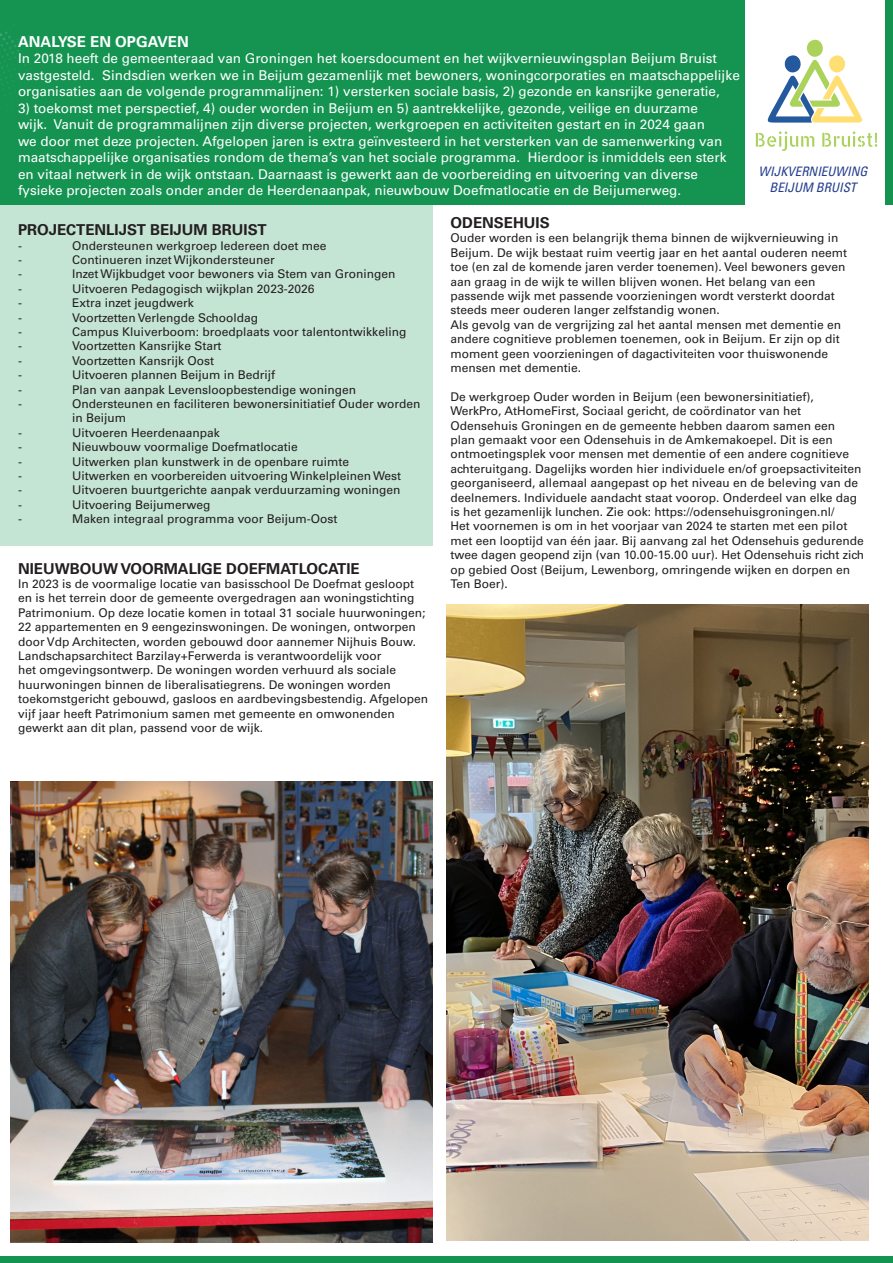
<style>
.page{position:relative;width:893px;height:1263px;background:#fff}
.page>*{position:absolute;margin:0;border:0;box-sizing:border-box;transform-origin:0 0}
.t1{font:700 15px "Univers";color:#231f20}
.t2{font:700 15px "Univers";color:#fff}
.t3{font:13.5px/16.5px "Univers";color:#fff}
.t4{font:italic condensed 13.05px "Univers";color:#253f8e}
.t5{font:12px/14.4px "Univers";color:#231f20}
</style>
<div class="page">
<div style="left:0;top:0;width:893px;height:204px;background:#149351"></div>
<div style="left:0;top:1256px;width:893px;height:7px;background:#149351"></div>
<div style="left:0;top:204px;width:432px;height:342px;background:#c4e4d4"></div>
<img style="left:10px;top:781px;width:422px;height:461px">
<div style="left:745px;top:0;width:140px;height:212px;background:#fff"></div>
<svg style="left:767px;top:40px;width:95px;height:83px"></svg>
<svg style="left:756px;top:131px;width:58px;height:20px"></svg>
<svg style="left:822px;top:131px;width:55px;height:16px"></svg>
<img style="left:446px;top:605px;width:422px;height:635px">
<p class="t2" style="left:18px;top:33px;width:172px">ANALYSE EN OPGAVEN</p>
<p class="t3" style="left:18px;top:50px;width:723px">In 2018 heeft de gemeenteraad van Groningen het koersdocument en het wijkvernieuwingsplan Beijum Bruist vastgesteld. Sindsdien werken we in Beijum gezamenlijk met bewoners, woningcorporaties en maatschappelijke organisaties aan de volgende programmalijnen: 1) versterken sociale basis, 2) gezonde en kansrijke generatie,</p>
<p class="t3" style="left:18px;top:100px;width:710px">3) toekomst met perspectief, 4) ouder worden in Beijum en 5) aantrekkelijke, gezonde, veilige en duurzame wijk. Vanuit de programmalijnen zijn diverse projecten, werkgroepen en activiteiten gestart en in 2024 gaan we door met deze projecten. Afgelopen jaren is extra geïnvesteerd in het versterken van de samenwerking van maatschappelijke organisaties rondom de thema’s van het sociale programma. Hierdoor is inmiddels een sterk en vitaal netwerk in de wijk ontstaan. Daarnaast is gewerkt aan de voorbereiding en uitvoering van diverse fysieke projecten zoals onder ander de Heerdenaanpak, nieuwbouw Doefmatlocatie en de Beijumerweg.</p>
<p class="t4" style="left:759px;top:163px;width:110px">WIJKVERNIEUWING</p>
<p class="t4" style="left:769px;top:179px;width:89px">BEIJUM BRUIST</p>
<p class="t1" style="left:18px;top:221px;width:250px">PROJECTENLIJST BEIJUM BRUIST</p>
<p class="t5" style="left:18px;top:238px;width:5px">-</p>
<p class="t5" style="left:72px;top:238px;width:256px">Ondersteunen werkgroep Iedereen doet mee</p>
<p class="t5" style="left:18px;top:253px;width:5px">-</p>
<p class="t5" style="left:72px;top:253px;width:204px">Continueren inzet Wijkondersteuner</p>
<p class="t5" style="left:18px;top:267px;width:5px">-</p>
<p class="t5" style="left:72px;top:267px;width:325px">Inzet Wijkbudget voor bewoners via Stem van Groningen</p>
<p class="t5" style="left:18px;top:281px;width:5px">-</p>
<p class="t5" style="left:72px;top:281px;width:244px">Uitvoeren Pedagogisch wijkplan 2023-2026</p>
<p class="t5" style="left:18px;top:296px;width:5px">-</p>
<p class="t5" style="left:72px;top:296px;width:123px">Extra inzet jeugdwerk</p>
<p class="t5" style="left:18px;top:310px;width:5px">-</p>
<p class="t5" style="left:72px;top:310px;width:188px">Voortzetten Verlengde Schooldag</p>
<p class="t5" style="left:18px;top:325px;width:5px">-</p>
<p class="t5" style="left:72px;top:325px;width:336px">Campus Kluiverboom: broedplaats voor talentontwikkeling</p>
<p class="t5" style="left:18px;top:339px;width:5px">-</p>
<p class="t5" style="left:72px;top:339px;width:151px">Voortzetten Kansrijke Start</p>
<p class="t5" style="left:18px;top:353px;width:5px">-</p>
<p class="t5" style="left:72px;top:353px;width:144px">Voortzetten Kansrijk Oost</p>
<p class="t5" style="left:18px;top:368px;width:5px">-</p>
<p class="t5" style="left:72px;top:368px;width:205px">Uitvoeren plannen Beijum in Bedrijf</p>
<p class="t5" style="left:18px;top:382px;width:5px">-</p>
<p class="t5" style="left:72px;top:382px;width:285px">Plan van aanpak Levensloopbestendige woningen</p>
<p class="t5" style="left:18px;top:397px;width:5px">-</p>
<p class="t5" style="left:72px;top:397px;width:350px">Ondersteunen en faciliteren bewonersinitiatief Ouder worden in Beijum</p>
<p class="t5" style="left:18px;top:425px;width:5px">-</p>
<p class="t5" style="left:72px;top:425px;width:149px">Uitvoeren Heerdenaanpak</p>
<p class="t5" style="left:18px;top:440px;width:5px">-</p>
<p class="t5" style="left:72px;top:440px;width:227px">Nieuwbouw voormalige Doefmatlocatie</p>
<p class="t5" style="left:18px;top:454px;width:5px">-</p>
<p class="t5" style="left:72px;top:454px;width:278px">Uitwerken plan kunstwerk in de openbare ruimte</p>
<p class="t5" style="left:18px;top:469px;width:5px">-</p>
<p class="t5" style="left:72px;top:469px;width:331px">Uitwerken en voorbereiden uitvoering Winkelpleinen West</p>
<p class="t5" style="left:18px;top:483px;width:5px">-</p>
<p class="t5" style="left:72px;top:483px;width:330px">Uitvoeren buurtgerichte aanpak verduurzaming woningen</p>
<p class="t5" style="left:18px;top:497px;width:5px">-</p>
<p class="t5" style="left:72px;top:497px;width:140px">Uitvoering Beijumerweg</p>
<p class="t5" style="left:18px;top:512px;width:5px">-</p>
<p class="t5" style="left:72px;top:512px;width:267px">Maken integraal programma voor Beijum-Oost</p>
<p class="t1" style="left:18px;top:559px;width:343px">NIEUWBOUW VOORMALIGE DOEFMATLOCATIE</p>
<p class="t5" style="left:18px;top:577px;width:411px">In 2023 is de voormalige locatie van basisschool De Doefmat gesloopt en is het terrein door de gemeente overgedragen aan woningstichting Patrimonium. Op deze locatie komen in totaal 31 sociale huurwoningen; 22 appartementen en 9 eengezinswoningen. De woningen, ontworpen door Vdp Architecten, worden gebouwd door aannemer Nijhuis Bouw.<br>Landschapsarchitect Barzilay+Ferwerda is verantwoordelijk voor<br>het omgevingsontwerp. De woningen worden verhuurd als sociale huurwoningen binnen de liberalisatiegrens. De woningen worden toekomstgericht gebouwd, gasloos en aardbevingsbestendig. Afgelopen vijf jaar heeft Patrimonium samen met gemeente en omwonenden gewerkt aan dit plan, passend voor de wijk.</p>
<p class="t1" style="left:450px;top:214px;width:101px">ODENSEHUIS</p>
<p class="t5" style="left:450px;top:231px;width:398px">Ouder worden is een belangrijk thema binnen de wijkvernieuwing in Beijum. De wijk bestaat ruim veertig jaar en het aantal ouderen neemt toe (en zal de komende jaren verder toenemen). Veel bewoners geven aan graag in de wijk te willen blijven wonen. Het belang van een passende wijk met passende voorzieningen wordt versterkt doordat steeds meer ouderen langer zelfstandig wonen.</p>
<p class="t5" style="left:450px;top:317px;width:392px">Als gevolg van de vergrijzing zal het aantal mensen met dementie en andere cognitieve problemen toenemen, ook in Beijum. Er zijn op dit moment geen voorzieningen of dagactiviteiten voor thuiswonende mensen met dementie.</p>
<p class="t5" style="left:450px;top:389px;width:413px">De werkgroep Ouder worden in Beijum (een bewonersinitiatief), WerkPro, AtHomeFirst, Sociaal gericht, de coördinator van het Odensehuis Groningen en de gemeente hebben daarom samen een plan gemaakt voor een Odensehuis in de Amkemakoepel. Dit is een ontmoetingsplek voor mensen met dementie of een andere cognitieve achteruitgang. Dagelijks worden hier individuele en/of groepsactiviteiten georganiseerd, allemaal aangepast op het niveau en de beleving van de deelnemers. Individuele aandacht staat voorop. Onderdeel van elke dag is het gezamenlijk lunchen. Zie ook: https://odensehuisgroningen.nl/</p>
<p class="t5" style="left:450px;top:519px;width:415px">Het voornemen is om in het voorjaar van 2024 te starten met een pilot met een looptijd van één jaar. Bij aanvang zal het Odensehuis gedurende twee dagen geopend zijn (van 10.00-15.00 uur). Het Odensehuis richt zich op gebied Oost (Beijum, Lewenborg, omringende wijken en dorpen en Ten Boer).</p>
</div>
